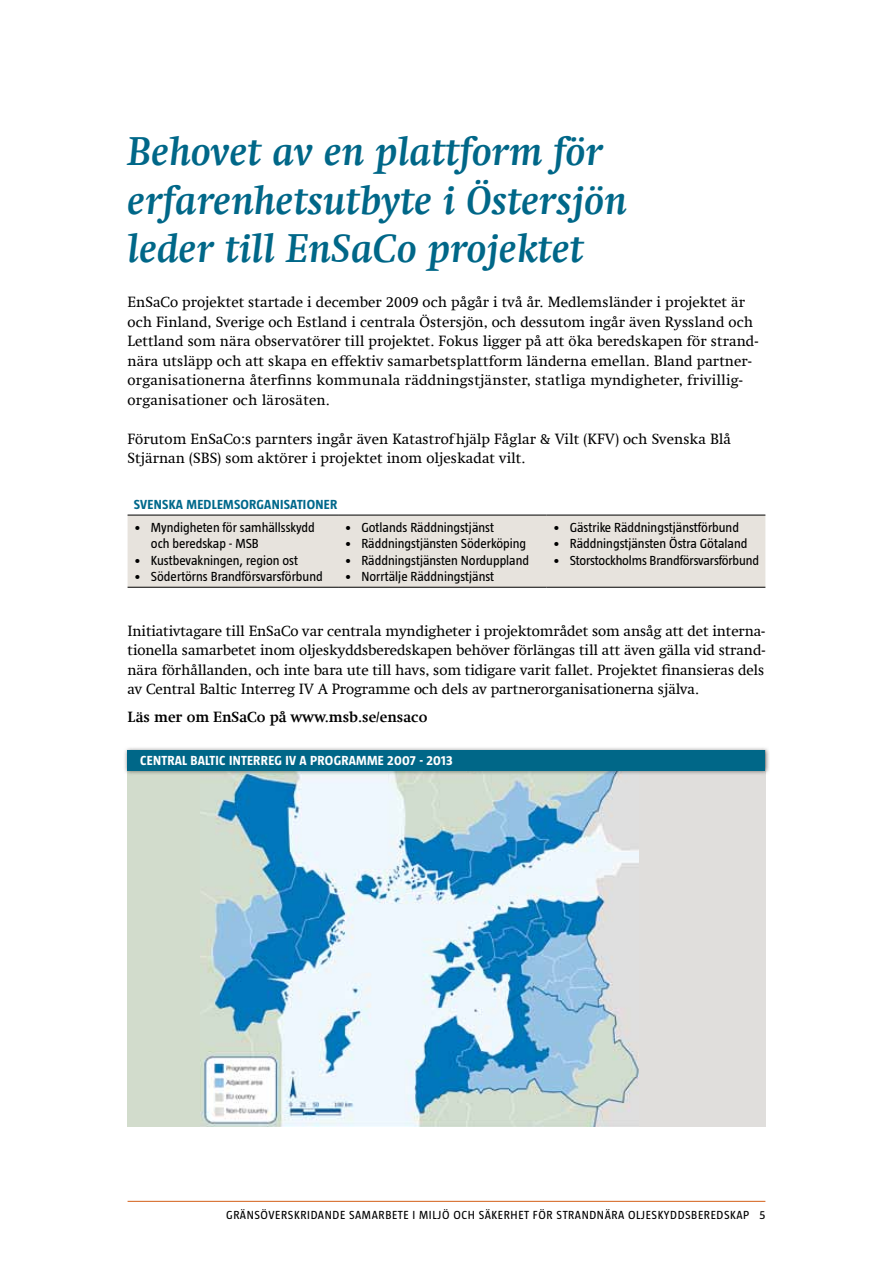
<style>
.page{position:relative;width:893px;height:1263px;background:#fff}
.page>*{position:absolute;margin:0;border:0;box-sizing:border-box;transform-origin:0 0}
.t1{font:italic 700 40.5px/48.6px "Swift Com";color:#006788}
.t2{font:15px/19.5px "Swift Com";color:#000}
.t3{font:700 15px "Swift Com";color:#000}
.t4{font:13.5px/16.2px "Taz";color:#000}
.t5{font:700 13.5px "Taz";letter-spacing:.02em;color:#fff}
.t6{font:700 13.5px "Taz";color:#00688b}
.t7{font:12px "Taz";letter-spacing:.07em;color:#000}
</style>
<div class="page">
<hr style="left:128px;top:1201px;width:637px;height:1px;background:#d35f17">
<div style="left:128px;top:516px;width:637px;height:71px;background:#e7e3dd"></div>
<hr style="left:128px;top:587px;width:210px;height:1px;background:#000">
<hr style="left:338px;top:587px;width:208px;height:1px;background:#000">
<hr style="left:546px;top:587px;width:219px;height:1px;background:#000">
<hr style="left:128px;top:515px;width:210px;height:1px;background:#000">
<hr style="left:338px;top:515px;width:208px;height:1px;background:#000">
<hr style="left:546px;top:515px;width:219px;height:1px;background:#000">
<div style="left:200px;top:751px;width:565px;height:376px;background:#e0dedc"></div>
<img style="left:200px;top:775px;width:439px;height:352px">
<div style="left:128px;top:751px;width:72px;height:376px;background:#d2dccc"></div>
<div style="left:123px;top:746px;width:647px;height:29px;background:#000;opacity:.5"></div>
<div style="left:128px;top:751px;width:637px;height:20px;background:#006788"></div>
<h1 class="t1" style="left:128px;top:127px;width:501px">Behovet av en plattform för erfarenhetsutbyte i Östersjön leder till EnSaCo projektet</h1>
<p class="t2" style="left:128px;top:293px;width:632px">EnSaCo projektet startade i december 2009 och pågår i två år. Medlemsländer i projektet är och Finland, Sverige och Estland i centrala Östersjön, och dessutom ingår även Ryssland och Lettland som nära observatörer till projektet. Fokus ligger på att öka beredskapen för strand&shy;nära utsläpp och att skapa en effektiv samarbetsplattform länderna emellan. Bland partner&shy;organisationerna återfinns kommunala räddningstjänster, statliga myndigheter, frivillig&shy;organisationer och lärosäten.</p>
<p class="t2" style="left:128px;top:429px;width:605px">Förutom EnSaCo:s parnters ingår även Katastrofhjälp Fåglar &amp; Vilt (KFV) och Svenska Blå<br>Stjärnan (SBS) som aktörer i projektet inom oljeskadat vilt.</p>
<p class="t6" style="left:134px;top:496px;width:22px">SVENSKA</p>
<p class="t6" style="left:186px;top:496px;width:34px">MEDLEMSO</p>
<p class="t6" style="left:249px;top:496px;width:89px">RGANISATIONER</p>
<p class="t4" style="left:151px;top:519px;width:165px;text-indent:-17px">• Myndigheten för samhällsskydd och beredskap - MSB</p>
<p class="t4" style="left:134px;top:552px;width:166px">• Kustbevakningen, region ost</p>
<p class="t4" style="left:134px;top:568px;width:190px">• Södertörns Brandförsvarsförbund</p>
<p class="t4" style="left:344px;top:519px;width:151px">• Gotlands Räddningstjänst</p>
<p class="t4" style="left:344px;top:536px;width:183px">• Räddningstjänsten Söderköping</p>
<p class="t4" style="left:344px;top:552px;width:186px">• Räddningstjänsten Norduppland</p>
<p class="t4" style="left:344px;top:568px;width:151px">• Norrtälje Räddningstjänst</p>
<p class="t4" style="left:553px;top:519px;width:188px">• Gästrike Räddningstjänstförbund</p>
<p class="t4" style="left:553px;top:536px;width:196px">• Räddningstjänsten Östra Götaland</p>
<p class="t4" style="left:553px;top:552px;width:208px">• Storstockholms Brandförsvarsförbund</p>
<p class="t2" style="left:128px;top:621px;width:639px;text-align:justify">Initiativtagare till EnSaCo var centrala myndigheter i projektområdet som ansåg att det interna&shy;tionella samarbetet inom oljeskyddsberedskapen behöver förlängas till att även gälla vid strand&shy;nära förhållanden, och inte bara ute till havs, som tidigare varit fallet. Projektet finansieras dels av Central Baltic Interreg IV A Programme och dels av partnerorganisationerna själva.</p>
<p class="t3" style="left:128px;top:708px;width:301px">Läs mer om EnSaCo på www.msb.se/ensaco</p>
<p class="t5" style="left:140px;top:753px;width:219px">CENTRAL BALTIC INTERREG IV A PROGRAMME</p>
<p class="t5" style="left:387px;top:753px;width:67px">2007 - 2013</p>
<p class="t7" style="left:226px;top:1208px;width:541px">Gränsöverskridande Samarbete i Miljö och Säkerhet för Strandnära Oljeskyddsberedskap 5</p>
</div>
